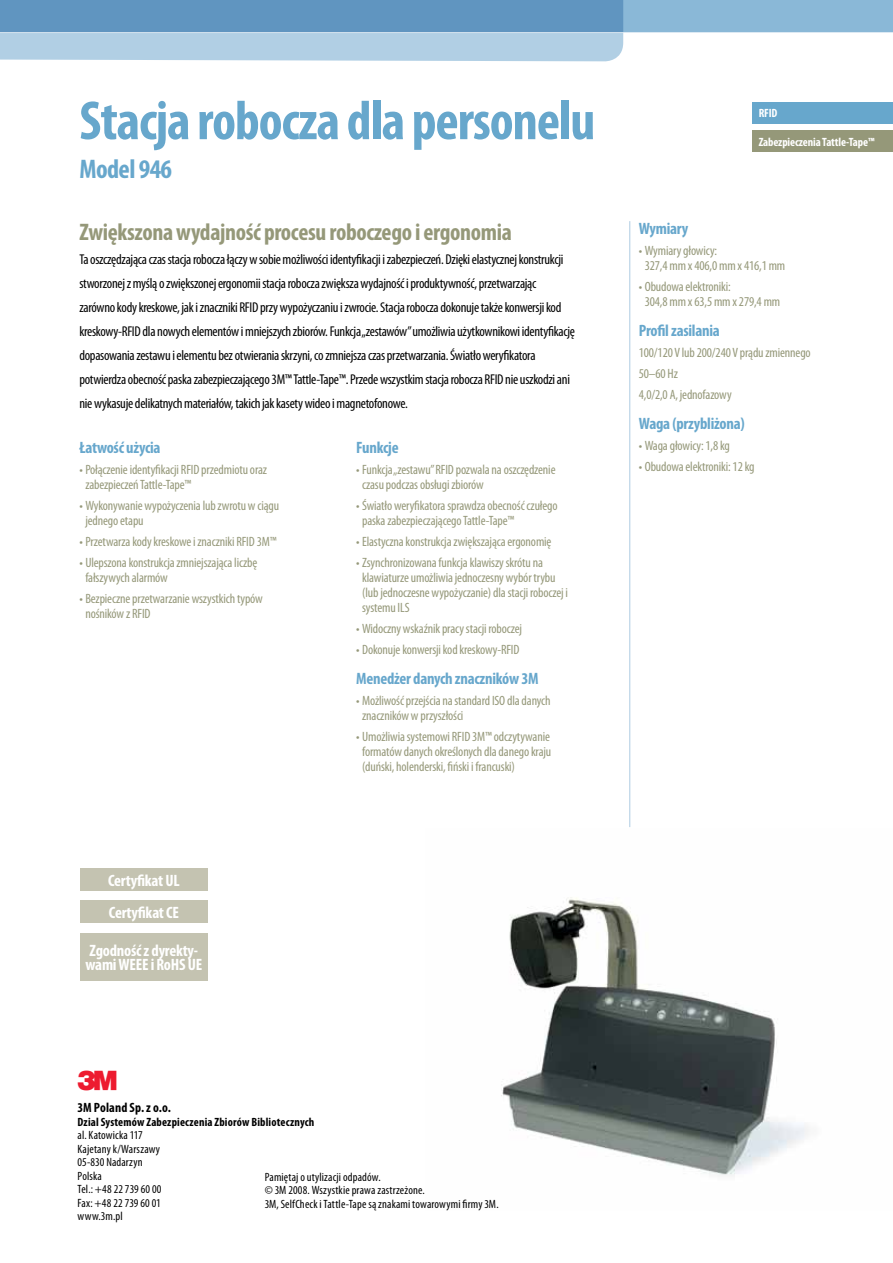
<style>
.page{position:relative;width:893px;height:1263px;background:#fff}
.page>*{position:absolute;margin:0;border:0;box-sizing:border-box;transform-origin:0 0}
.t1{font:700 condensed 55.5px "Myriad Pro";letter-spacing:-.02em;color:#67a7cc}
.t2{font:700 condensed 27px "Myriad Pro";letter-spacing:-.02em;color:#67a7cc}
.t3{font:27px "Logo 3 Mv 3 tt";color:#ed1b2f}
.t4{font:700 condensed 24px "Myriad Pro";letter-spacing:-.015em;color:#959879}
.t5{font:700 condensed 16.5px "Myriad Pro";letter-spacing:-.015em;color:#67a7cc}
.t6{font:700 condensed 16.5px/13.5px "Myriad Pro";letter-spacing:-.015em;color:#fff}
.t7{font:condensed 14.25px/24px "Myriad Pro";letter-spacing:-.02em;color:#000}
.t8{font:condensed 13.5px/15px "Myriad Pro";letter-spacing:-.01em;color:#959879}
.t9{font:700 condensed 13.5px "Myriad Pro";letter-spacing:.01em;color:#000}
.t10{font:condensed 12px/13.5px "Myriad Pro";letter-spacing:.01em;color:#000}
.t11{font:700 condensed 12px "Myriad Pro";letter-spacing:.015em;color:#000}
.t12{font:700 condensed 12px "Myriad Pro";letter-spacing:-.01em;color:#fff}
</style>
<div class="page">
<img style="left:501px;top:897px;width:308px;height:279px">
<div style="left:753px;top:102px;width:140px;height:21px;background:#67a7cc"></div>
<div style="left:753px;top:131px;width:140px;height:21px;background:#959879"></div>
<hr style="left:629px;top:221px;width:1px;height:606px;background:#adcbe2">
<div style="left:0;top:0;width:893px;height:33px;background:#8ab8d7"></div>
<svg style="left:0;top:0;width:623px;height:61px"></svg>
<hr style="left:0;top:32px;width:893px;height:1px;background:#fff">
<div style="left:80px;top:901px;width:128px;height:22px;background:#c4c3b1"></div>
<div style="left:80px;top:868px;width:128px;height:23px;background:#c4c3b1"></div>
<div style="left:80px;top:933px;width:128px;height:48px;background:#c4c3b1"></div>
<h1 class="t1" style="left:79px;top:86px;width:517px">Stacja robocza dla personelu</h1>
<h2 class="t2" style="left:79px;top:152px;width:94px">Model 946</h2>
<h3 class="t4" style="left:79px;top:217px;width:434px">Zwiększona wydajność procesu roboczego i ergonomia</h3>
<p class="t7" style="left:79px;top:247px;width:497px">Ta oszczędzająca czas stacja robocza łączy w sobie możliwości identyfikacji i zabezpieczeń. Dzięki elastycznej konstrukcji stworzonej z myślą o zwiększonej ergonomii stacja robocza zwiększa wydajność i produktywność, przetwarzając zarówno kody kreskowe, jak i znaczniki RFID przy wypożyczaniu i zwrocie. Stacja robocza dokonuje także konwersji kod kreskowy-RFID dla nowych elementów i mniejszych zbiorów. Funkcja „zestawów” umożliwia użytkownikowi identyfikację dopasowania zestawu i elementu bez otwierania skrzyni, co zmniejsza czas przetwarzania. Światło weryfikatora potwierdza obecność paska zabezpieczającego 3M™ Tattle-Tape™. Przede wszystkim stacja robocza RFID nie uszkodzi ani nie wykasuje delikatnych materiałów, takich jak kasety wideo i magnetofonowe.</p>
<p class="t5" style="left:79px;top:438px;width:83px">Łatwość użycia</p>
<p class="t8" style="left:85px;top:462px;width:183px;text-indent:-6px">• Połączenie identyfikacji RFID przedmiotu oraz zabezpieczeń Tattle-Tape™</p>
<p class="t8" style="left:85px;top:498px;width:195px;text-indent:-6px">• Wykonywanie wypożyczenia lub zwrotu w ciągu jednego etapu</p>
<p class="t8" style="left:79px;top:534px;width:199px">• Przetwarza kody kreskowe i znaczniki RFID 3M™</p>
<p class="t8" style="left:85px;top:555px;width:173px;text-indent:-6px">• Ulepszona konstrukcja zmniejszająca liczbę fałszywych alarmów</p>
<p class="t8" style="left:85px;top:591px;width:179px;text-indent:-6px">• Bezpieczne przetwarzanie wszystkich typów nośników z RFID</p>
<p class="t6" style="left:108px;top:873px;width:73px">Certyfikat UL</p>
<p class="t6" style="left:109px;top:905px;width:72px">Certyfikat CE</p>
<p class="t6" style="left:86px;top:944px;width:118px">Zgodność z dyrekty&shy;wami WEEE i RoHS UE</p>
<p class="t5" style="left:356px;top:438px;width:44px">Funkcje</p>
<p class="t8" style="left:362px;top:462px;width:195px;text-indent:-6px">• Funkcja „zestawu” RFID pozwala na oszczędzenie czasu podczas obsługi zbiorów</p>
<p class="t8" style="left:362px;top:498px;width:197px;text-indent:-6px">• Światło weryfikatora sprawdza obecność czułego paska zabezpieczającego Tattle-Tape™</p>
<p class="t8" style="left:356px;top:534px;width:197px">• Elastyczna konstrukcja zwiększająca ergonomię</p>
<p class="t8" style="left:362px;top:555px;width:207px;text-indent:-6px">• Zsynchronizowana funkcja klawiszy skrótu na klawiaturze umożliwia jednoczesny wybór trybu (lub jednoczesne wypożyczanie) dla stacji roboczej i systemu ILS</p>
<p class="t8" style="left:356px;top:621px;width:167px">• Widoczny wskaźnik pracy stacji roboczej</p>
<p class="t8" style="left:356px;top:642px;width:165px">• Dokonuje konwersji kod kreskowy-RFID</p>
<p class="t5" style="left:356px;top:669px;width:184px">Menedżer danych znaczników 3M</p>
<p class="t8" style="left:362px;top:693px;width:190px;text-indent:-6px">• Możliwość przejścia na standard ISO dla danych znaczników w przyszłości</p>
<p class="t8" style="left:362px;top:729px;width:191px;text-align:justify;text-indent:-6px">• Umożliwia systemowi RFID 3M™ odczytywanie formatów danych określonych dla danego kraju (duński, holenderski, fiński i francuski)</p>
<h2 class="t3" style="left:78px;top:1065px;width:41px">3</h2>
<p class="t9" style="left:78px;top:1099px;width:95px">3M Poland Sp. z o.o.</p>
<p class="t11" style="left:78px;top:1114px;width:238px">Dzial Systemów Zabezpieczenia Zbiorów Bibliotecznych</p>
<p class="t10" style="left:78px;top:1128px;width:85px">al. Katowicka 117<br>Kajetany k/Warszawy<br>05-830 Nadarzyn<br>Polska<br>Tel.: +48 22 739 60 00<br>Fax: +48 22 739 60 01 www.3m.pl</p>
<p class="t10" style="left:265px;top:1170px;width:235px">Pamiętaj o utylizacji odpadów.<br>© 3M 2008. Wszystkie prawa zastrzeżone.<br>3M, SelfCheck i Tattle-Tape są znakami towarowymi firmy 3M.</p>
<p class="t12" style="left:759px;top:106px;width:20px">RFID</p>
<p class="t12" style="left:759px;top:134px;width:117px">Zabezpieczenia Tattle-Tape™</p>
<p class="t5" style="left:639px;top:218px;width:51px">Wymiary</p>
<p class="t8" style="left:645px;top:243px;width:142px;text-indent:-6px">• Wymiary głowicy:<br>327,4 mm x 406,0 mm x 416,1 mm</p>
<p class="t8" style="left:645px;top:279px;width:137px;text-indent:-6px">• Obudowa elektroniki:<br>304,8 mm x 63,5 mm x 279,4 mm</p>
<p class="t5" style="left:639px;top:320px;width:83px">Profil zasilania</p>
<p class="t8" style="left:639px;top:342px;width:174px;line-height:21px">100/120 V lub 200/240 V prądu zmiennego<br>50–60 Hz<br>4,0/2,0 A, jednofazowy</p>
<p class="t5" style="left:639px;top:413px;width:107px">Waga (przybliżona)</p>
<p class="t8" style="left:639px;top:438px;width:93px">• Waga głowicy: 1,8 kg</p>
<p class="t8" style="left:639px;top:459px;width:117px">• Obudowa elektroniki: 12 kg</p>
</div>
